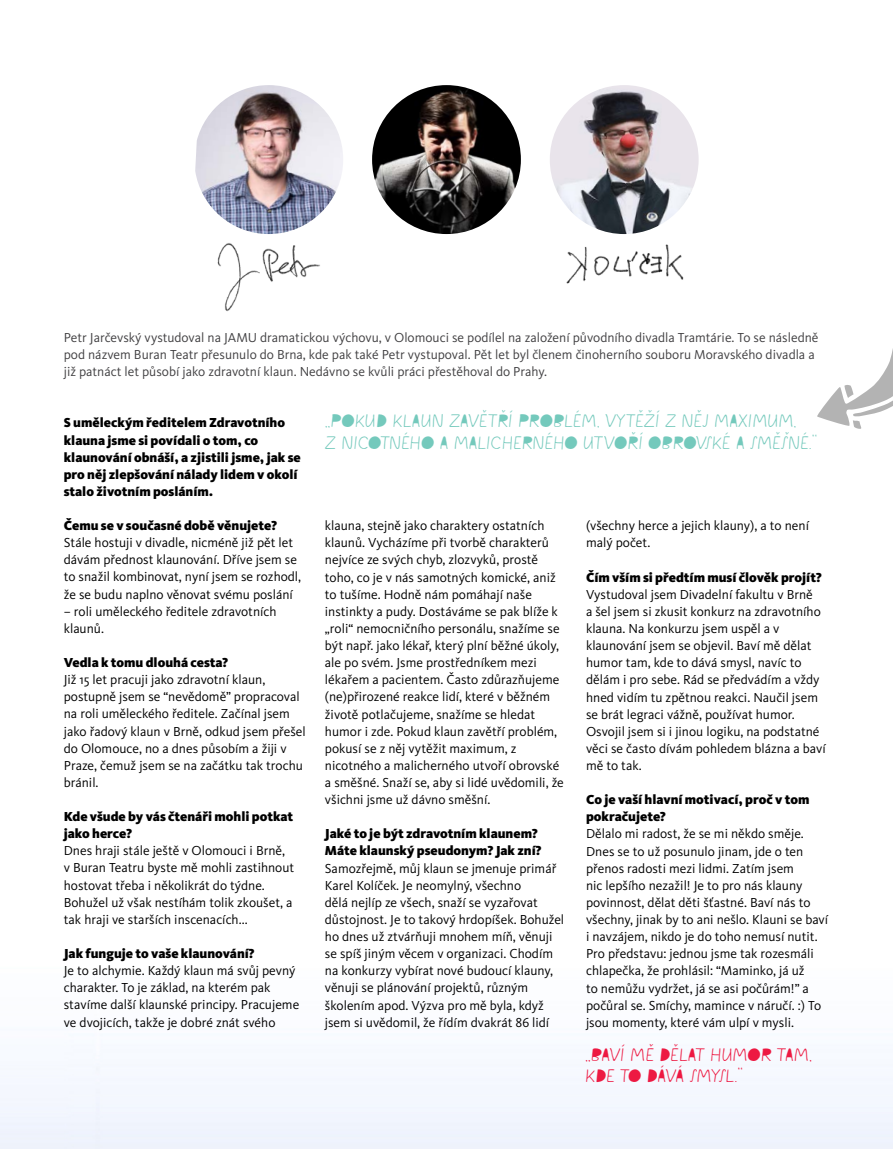
<style>
.page{position:relative;width:893px;height:1149px;background:#fff}
.page>*{position:absolute;margin:0;border:0;box-sizing:border-box;transform-origin:0 0}
.t1{font:18px/21.6px "Snow Cone Pro Closed";color:#74c9bc}
.t2{font:18px/21.6px "Snow Cone Pro Closed";letter-spacing:-.02em;color:#ed1942}
.t3{font:13.5px/17.1px "Kievit Pro";color:#000}
.t4{font:900 13.5px/17.1px "Kievit Pro";color:#000}
.t5{font:13.5px/17.1px "Kievit Pro";color:#414042}
</style>
<div class="page">
<img style="left:195px;top:85px;width:148px;height:149px">
<img style="left:372px;top:85px;width:149px;height:149px;border-radius:74px">
<img style="left:550px;top:85px;width:149px;height:149px;border-radius:74px">
<img style="left:566px;top:244px;width:118px;height:40px">
<img style="left:217px;top:242px;width:104px;height:70px">
<p class="t5" style="left:64px;top:328px;width:756px">Petr Jarčevský vystudoval na JAMU dramatickou výchovu, v Olomouci se podílel na založení původního divadla Tramtárie. To se následně pod názvem Buran Teatr přesunulo do Brna, kde pak také Petr vystupoval. Pět let byl členem činoherního souboru Moravského divadla a již patnáct let působí jako zdravotní klaun. Nedávno se kvůli práci přestěhoval do Prahy.</p>
<h1 class="t1" style="left:325px;top:411px;width:494px">„POKUD KLAUN ZAVĚTŘÍ PROBLÉM, VYTĚŽÍ Z NĚJ MAXIMUM,<br>Z NICOTNÉHO A MALICHERNÉHO UTVOŘÍ OBROVSKÉ A SMĚŠNÉ.“</h1>
<p class="t4" style="left:64px;top:414px;width:239px">S uměleckým ředitelem Zdravotního klauna jsme si povídali o tom, co klaunování obnáší, a zjistili jsme, jak se pro něj zlepšování nálady lidem v okolí stalo životním posláním.</p>
<p class="t4" style="left:64px;top:516px;width:215px">Čemu se v současné době věnujete?</p>
<p class="t3" style="left:64px;top:534px;width:239px">Stále hostuji v divadle, nicméně již pět let dávám přednost klaunování. Dříve jsem se to snažil kombinovat, nyní jsem se rozhodl, že se budu naplno věnovat svému poslání</p>
<p class="t3" style="left:64px;top:602px;width:214px">– roli uměleckého ředitele zdravotních klaunů.</p>
<p class="t4" style="left:64px;top:653px;width:166px">Vedla k tomu dlouhá cesta?</p>
<p class="t3" style="left:64px;top:670px;width:243px">Již 15 let pracuji jako zdravotní klaun, postupně jsem se “nevědomě” propracoval na roli uměleckého ředitele. Začínal jsem jako řadový klaun v Brně, odkud jsem přešel do Olomouce, no a dnes působím a žiji v Praze, čemuž jsem se na začátku tak trochu bránil.</p>
<p class="t4" style="left:64px;top:807px;width:231px">Kde všude by vás čtenáři mohli potkat jako herce?</p>
<p class="t3" style="left:64px;top:841px;width:232px">Dnes hraji stále ještě v Olomouci i Brně, v Buran Teatru byste mě mohli zastihnout hostovat třeba i několikrát do týdne.<br>Bohužel už však nestíhám tolik zkoušet, a tak hraji ve starších inscenacích...</p>
<p class="t4" style="left:64px;top:944px;width:192px">Jak funguje to vaše klaunování?</p>
<p class="t3" style="left:64px;top:961px;width:237px">Je to alchymie. Každý klaun má svůj pevný charakter. To je základ, na kterém pak stavíme další klaunské principy. Pracujeme ve dvojicích, takže je dobré znát svého</p>
<p class="t3" style="left:325px;top:517px;width:240px">klauna, stejně jako charaktery ostatních klaunů. Vycházíme při tvorbě charakterů nejvíce ze svých chyb, zlozvyků, prostě toho, co je v nás samotných komické, aniž to tušíme. Hodně nám pomáhají naše instinkty a pudy. Dostáváme se pak blíže k „roli“ nemocničního personálu, snažíme se být např. jako lékař, který plní běžné úkoly, ale po svém. Jsme prostředníkem mezi lékařem a pacientem. Často zdůrazňujeme (ne)přirozené reakce lidí, které v běžném životě potlačujeme, snažíme se hledat humor i zde. Pokud klaun zavětří problém, pokusí se z něj vytěžit maximum, z nicotného a malicherného utvoří obrovské a směšné. Snaží se, aby si lidé uvědomili, že všichni jsme už dávno směšní.</p>
<p class="t4" style="left:325px;top:824px;width:218px">Jaké to je být zdravotním klaunem?<br>Máte klaunský pseudonym? Jak zní?</p>
<p class="t3" style="left:325px;top:859px;width:241px">Samozřejmě, můj klaun se jmenuje primář Karel Kolíček. Je neomylný, všechno<br>dělá nejlíp ze všech, snaží se vyzařovat důstojnost. Je to takový hrdopíšek. Bohužel ho dnes už ztvárňuji mnohem míň, věnuji se spíš jiným věcem v organizaci. Chodím na konkurzy vybírat nové budoucí klauny, věnuji se plánování projektů, různým školením apod. Výzva pro mě byla, když jsem si uvědomil, že řídím dvakrát 86 lidí</p>
<p class="t3" style="left:586px;top:517px;width:224px">(všechny herce a jejich klauny), a to není malý počet.</p>
<p class="t4" style="left:586px;top:568px;width:237px">Čím vším si předtím musí člověk projít?</p>
<p class="t3" style="left:586px;top:585px;width:241px">Vystudoval jsem Divadelní fakultu v Brně<br>a šel jsem si zkusit konkurz na zdravotního klauna. Na konkurzu jsem uspěl a v klaunování jsem se objevil. Baví mě dělat humor tam, kde to dává smysl, navíc to dělám i pro sebe. Rád se předvádím a vždy hned vidím tu zpětnou reakci. Naučil jsem se brát legraci vážně, používat humor.<br>Osvojil jsem si i jinou logiku, na podstatné věci se často dívám pohledem blázna a baví mě to tak.</p>
<p class="t4" style="left:586px;top:790px;width:225px">Co je vaší hlavní motivací, proč v tom pokračujete?</p>
<p class="t3" style="left:586px;top:825px;width:244px">Dělalo mi radost, že se mi někdo směje.<br>Dnes se to už posunulo jinam, jde o ten přenos radosti mezi lidmi. Zatím jsem<br>nic lepšího nezažil! Je to pro nás klauny povinnost, dělat děti šťastné. Baví nás to všechny, jinak by to ani nešlo. Klauni se baví i navzájem, nikdo je do toho nemusí nutit.<br>Pro představu: jednou jsme tak rozesmáli chlapečka, že prohlásil: “Maminko, já už<br>to nemůžu vydržet, já se asi počůrám!” a počůral se. Smíchy, mamince v náručí. :) To jsou momenty, které vám ulpí v mysli.</p>
<h1 class="t2" style="left:585px;top:1044px;width:228px">„BAVÍ MĚ DĚLAT HUMOR TAM,<br>KDE TO DÁVÁ SMYSL.“</h1>
</div>
